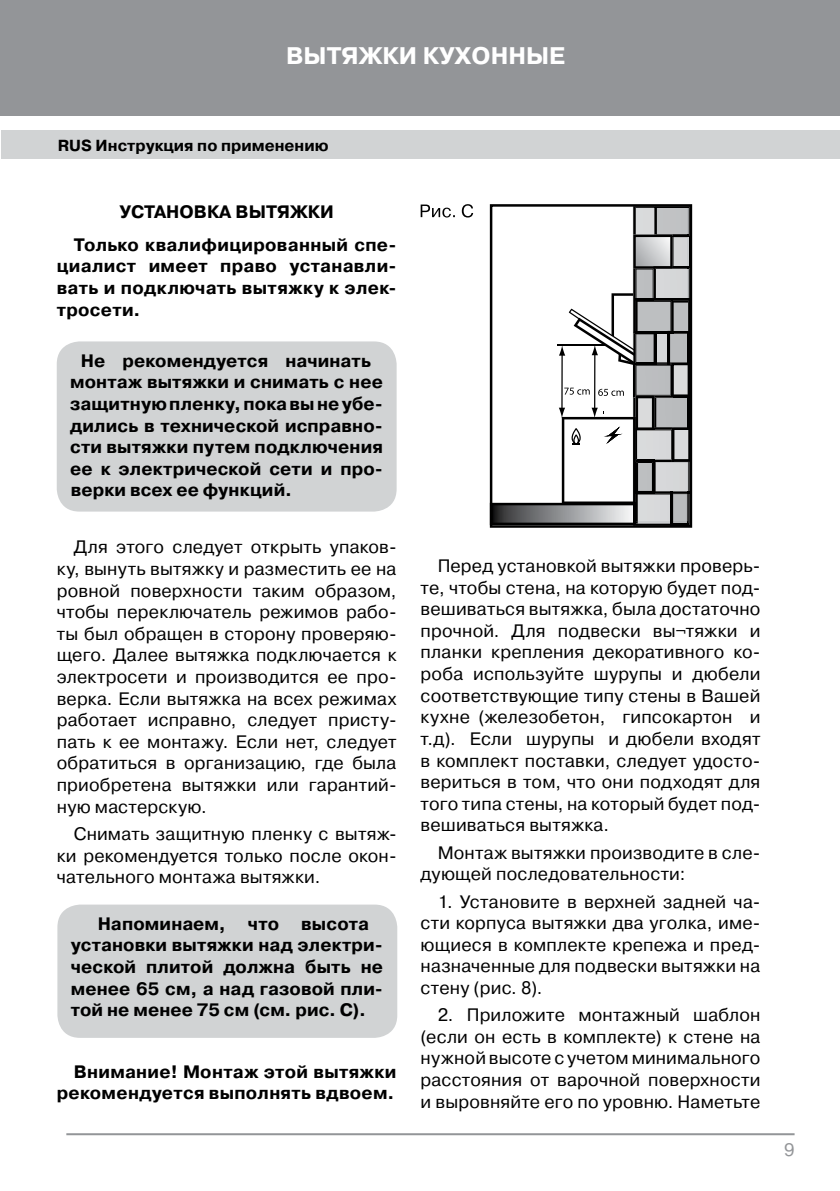
<style>
.page{position:relative;width:840px;height:1191px;background:#fff}
.page>*{position:absolute;margin:0;border:0;box-sizing:border-box;transform-origin:0 0}
.t1{font:700 24px "Pragmatica C";color:#fff}
.t2{font:18px/21.6px "Pragmatica C";letter-spacing:.01em;color:#000;text-align:justify}
.t3{font:700 18px/21.6px "Pragmatica C";letter-spacing:.01em;color:#000}
.t4{font:18px "Pragmatica C";color:#939598}
.t5{font:700 16px "Pragmatica C";color:#000}
</style>
<div class="page">
<div style="left:0;top:0;width:839px;height:116px;background:#939598"></div>
<div style="left:1px;top:130px;width:838px;height:29px;background:#d1d3d4"></div>
<hr style="left:66px;top:1133px;width:728px;height:2px;background:#939598">
<div style="left:57px;top:341px;width:339px;height:170px;background:#d1d3d4;border-radius:23px"></div>
<div style="left:57px;top:904px;width:340px;height:133px;background:#d1d3d4;border-radius:23px"></div>
<svg style="left:489px;top:205px;width:202px;height:321px"></svg>
<svg style="left:420px;top:204px;width:53px;height:13px"></svg>
<h1 class="t1" style="left:286px;top:42px;width:280px">ВЫТЯЖКИ КУХОННЫЕ</h1>
<p class="t5" style="left:58px;top:136px;width:272px">RUS Инструкция по применению</p>
<p class="t3" style="left:74px;top:195px;width:324px;line-height:33px;text-indent:46px">УСТАНОВКА ВЫТЯЖКИ<br>Только квалифицированный спе-</p>
<p class="t3" style="left:57px;top:256px;width:341px;text-align:justify">циалист имеет право устанавли&shy;вать и подключать вытяжку к элек&shy;тросети.</p>
<p class="t3" style="left:70px;top:350px;width:314px;text-indent:11px">Не рекомендуется начинать монтаж вытяжки и снимать с нее защитную пленку, пока вы не убе&shy;дились в технической исправно&shy;сти вытяжки путем подключения ее к электрической сети и про&shy;верки всех ее функций.</p>
<p class="t2" style="left:57px;top:536px;width:341px;text-indent:17px">Для этого следует открыть упаков&shy;ку, вынуть вытяжку и разместить ее на ровной поверхности таким образом, чтобы переключатель режимов рабо&shy;ты был обращен в сторону проверяю&shy;щего. Далее вытяжка подключается к электросети и производится ее про&shy;верка. Если вытяжка на всех режимах работает исправно, следует присту&shy;пать к ее монтажу. Если нет, следует обратиться в организацию, где была приобретена вытяжки или гарантий&shy;ную мастерскую.</p>
<p class="t2" style="left:57px;top:823px;width:341px;text-indent:17px">Снимать защитную пленку с вытяж&shy;ки рекомендуется только после окон&shy;чательного монтажа вытяжки.</p>
<p class="t3" style="left:71px;top:913px;width:313px;text-indent:27px">Напоминаем, что высота установки вытяжки над электри&shy;ческой плитой должна быть не менее 65 см, а над газовой пли&shy;той не менее 75 см (см. рис. С).</p>
<p class="t3" style="left:57px;top:1060px;width:341px;text-align:right">Внимание! Монтаж этой вытяжки рекомендуется выполнять вдвоем.</p>
<p class="t2" style="left:420px;top:555px;width:341px;text-indent:17px">Перед установкой вытяжки проверь&shy;те, чтобы стена, на которую будет под&shy;вешиваться вытяжка, была достаточно прочной. Для подвески вы¬тяжки и планки крепления декоративного ко&shy;роба используйте шурупы и дюбели соответствующие типу стены в Вашей кухне (железобетон, гипсокартон и т.д). Если шурупы и дюбели входят в комплект поставки, следует удосто&shy;вериться в том, что они подходят для того типа стены, на который будет под&shy;вешиваться вытяжка.</p>
<p class="t2" style="left:420px;top:841px;width:341px;text-indent:17px">Монтаж вытяжки производите в сле&shy;дующей последовательности:</p>
<p class="t2" style="left:420px;top:890px;width:341px;text-indent:17px">1. Установите в верхней задней ча&shy;сти корпуса вытяжки два уголка, име&shy;ющиеся в комплекте крепежа и пред&shy;назначенные для подвески вытяжки на стену (рис. 8).</p>
<p class="t2" style="left:420px;top:1004px;width:341px;text-indent:17px">2. Приложите монтажный шаблон (если он есть в комплекте) к стене на нужной высоте с учетом минимального расстояния от варочной поверхности и выровняйте его по уровню. Наметьте</p>
<p class="t4" style="left:783px;top:1139px;width:12px">9</p>
</div>
